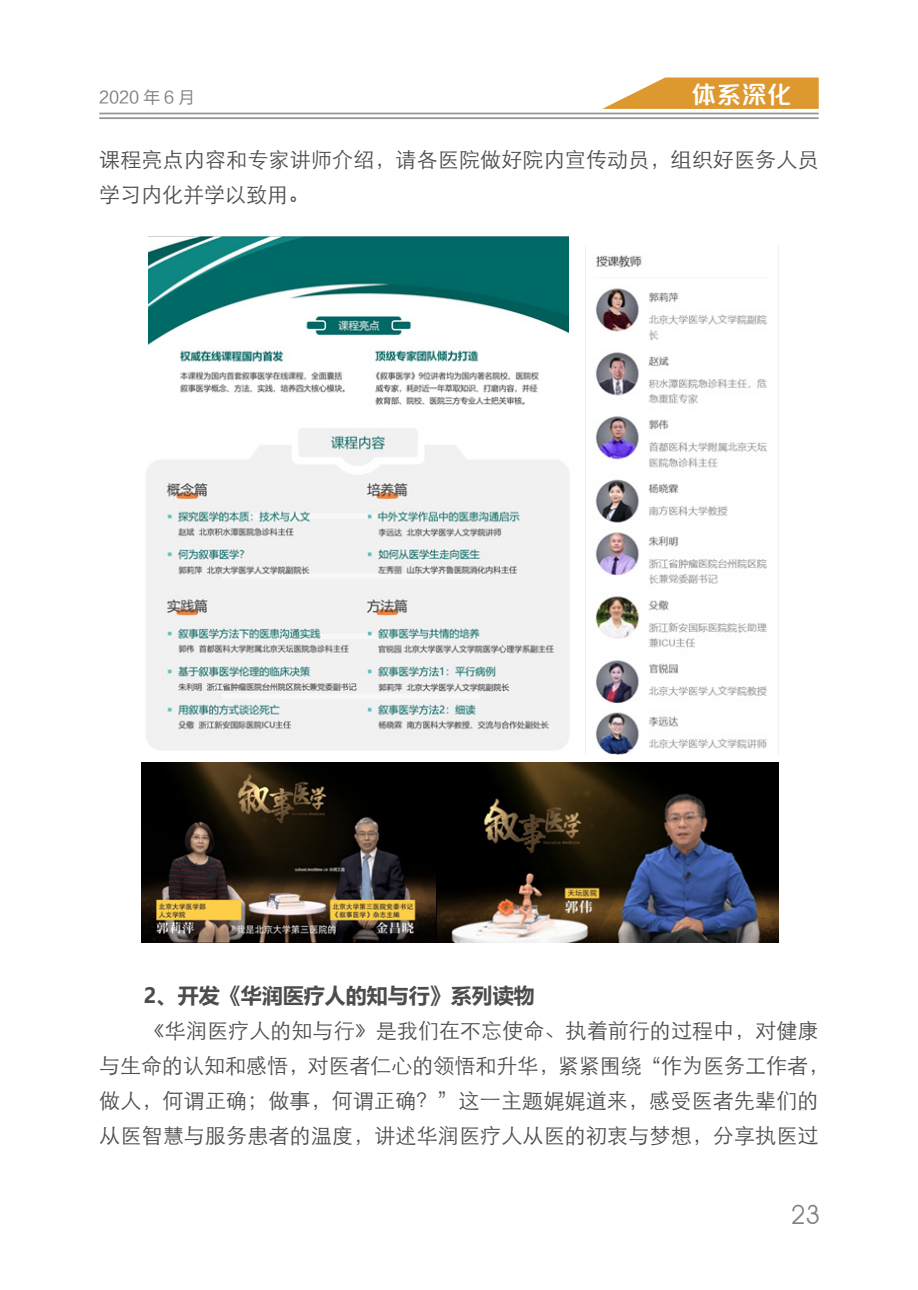
<style>
.page{position:relative;width:918px;height:1290px;background:#fff}
.page>*{position:absolute;margin:0;border:0;box-sizing:border-box;transform-origin:0 0}
.t1{font:26.25px "Avant Garde IT Cby BT";color:#808285}
.t2{font:24.5px "FZPSZHJW GB1 0";color:#fff}
.t3{font:21px/35px "ST Xihei";letter-spacing:.01em;color:#4b4c4d}
.t4{font:700 21px "Microsoft Ya Hei";color:#4b4c4d}
.t5{font:16.62px "FZLTHJW GB1 0";color:#808285}
</style>
<div class="page">
<svg style="left:602px;top:77px;width:217px;height:32px;background:#e3a851"></svg>
<hr style="left:99px;top:117px;width:720px;height:2px;background:#939598">
<hr style="left:99px;top:113px;width:720px;height:1px;background:#939598">
<img style="left:148px;top:237px;width:420px;height:168px">
<img style="left:146px;top:428px;width:423px;height:322px">
<img style="left:585px;top:246px;width:194px;height:508px">
<img style="left:142px;top:763px;width:636px;height:180px">
<p class="t5" style="left:99px;top:88px;width:97px">2020 年 6 月</p>
<p class="t2" style="left:692px;top:81px;width:102px">体系深化</p>
<p class="t3" style="left:99px;top:140px;width:721px">课程亮点内容和专家讲师介绍，请各医院做好院内宣传动员，组织好医务人员学习内化并学以致用。</p>
<p class="t4" style="left:144px;top:981px;width:392px">2、开发《华润医疗人的知与行》系列读物</p>
<p class="t3" style="left:99px;top:1011px;width:731px;text-indent:45px">《华润医疗人的知与行》是我们在不忘使命、执着前行的过程中，对健康与生命的认知和感悟，对医者仁心的领悟和升华，紧紧围绕“作为医务工作者，做人，何谓正确；做事，何谓正确？”这一主题娓娓道来，感受医者先辈们的从医智慧与服务患者的温度，讲述华润医疗人从医的初衷与梦想，分享执医过</p>
<p class="t1" style="left:791px;top:1198px;width:31px">23</p>
</div>
